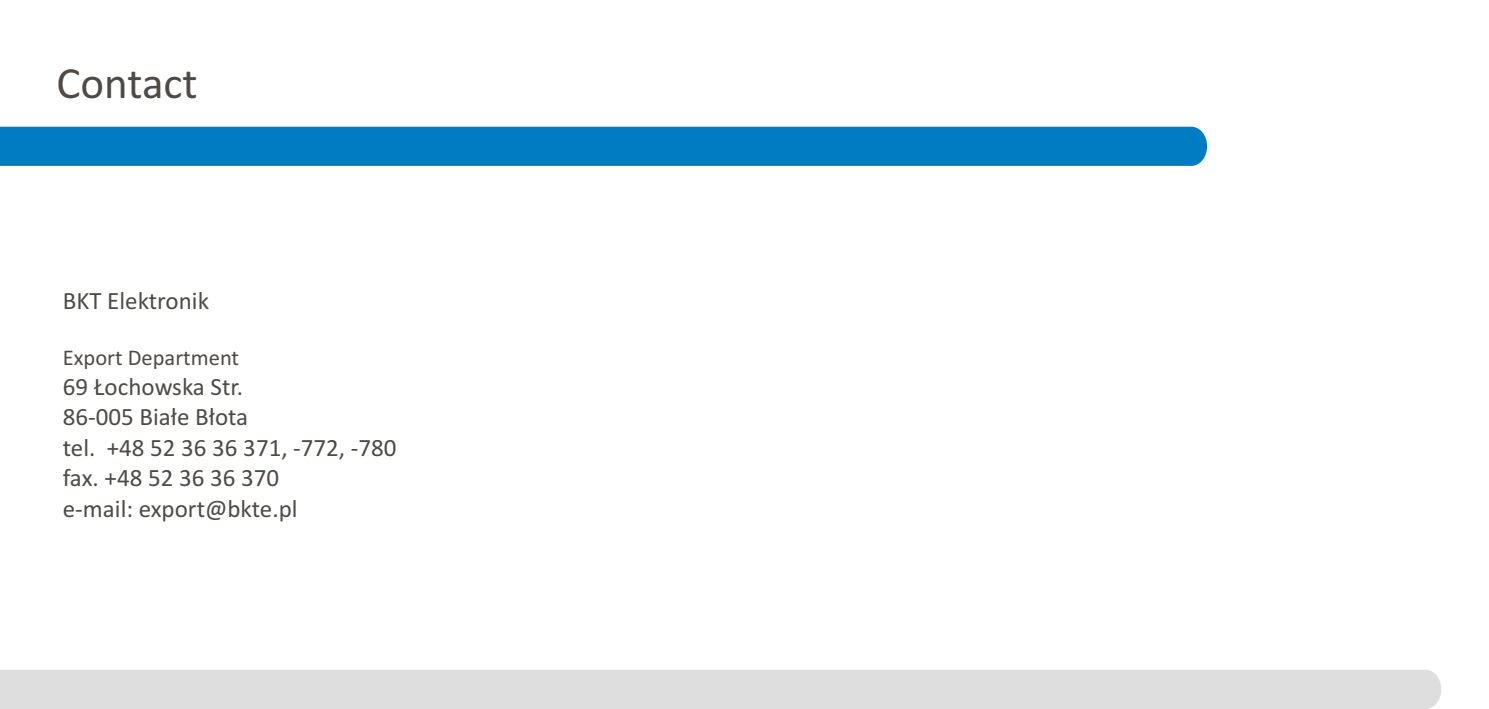
<style>
.page{position:relative;width:1489px;height:709px;background:#fff}
.page>*{position:absolute;margin:0;border:0;box-sizing:border-box;transform-origin:0 0}
.t1{font:45px "Calibri";color:#4d4a47}
.t2{font:25px/30.5px "Calibri";color:#4d4a47}
.t3{font:22.5px "Calibri";color:#4d4a47}
</style>
<div class="page">
<div style="left:0;top:127px;width:1206px;height:39px;background:#007dc2"></div>
<div style="left:0;top:670px;width:1441px;height:39px;background:#dedede"></div>
<h1 class="t1" style="left:56px;top:64px;width:143px">Contact</h1>
<p class="t2" style="left:63px;top:287px;width:148px">BKT Elektronik</p>
<p class="t3" style="left:63px;top:348px;width:178px">Export Department</p>
<p class="t2" style="left:63px;top:373px;width:335px">69 Łochowska Str.<br>86-005 Białe Błota<br>tel. +48 52 36 36 371, -772, -780 fax. +48 52 36 36 370<br>e-mail: export@bkte.pl</p>
</div>
